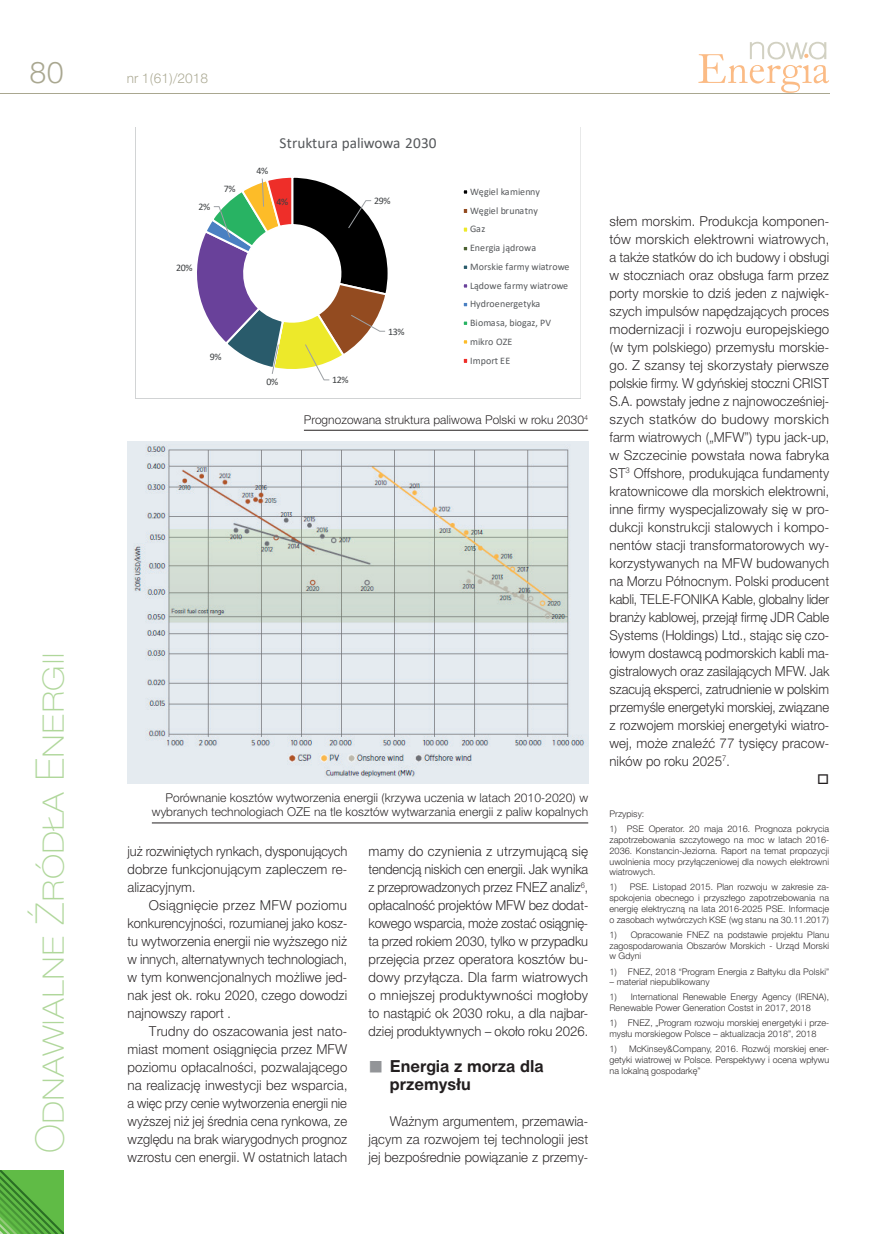
<style>
.page{position:relative;width:893px;height:1234px;background:#fff}
.page>*{position:absolute;margin:0;border:0;box-sizing:border-box;transform-origin:0 0}
.t1{font:39px "Switzer EFN Thin";color:#b0d79b}
.t2{font:30px "Switzer EFN Light";color:#a9a790}
.t3{font:700 16.5px/18px "Switzer EFN";color:#231f20}
.t4{font:15.3px "Calibri";color:#55585b}
.t5{font:13.5px/18px "Switzer EFN Light";color:#231f20;text-align:justify}
.t6{font:13.5px/18px "Switzer EFN Light";color:#231f20;text-align:justify;scale:.96 1}
.t7{font:13.5px "Switzer EFN Light";color:#a9a790}
.t8{font:12px/14.4px "Switzer EFN Light";color:#231f20;text-align:right}
.t9{font:10.05px/18.8px "Calibri";color:#55585b}
.t10{font:10.05px "Calibri";letter-spacing:-.04em;color:#3c3f41}
.t11{font:9px/10.8px "Switzer EFN Light";color:#231f20;text-align:justify}
.s1{color:#939598}
</style>
<div class="page">
<hr style="left:0;top:93px;width:829px;height:1px;background:#a9a790">
<svg style="left:698px;top:42px;width:131px;height:51px"></svg>
<svg style="left:0;top:1170px;width:64px;height:63px"></svg>
<svg style="left:135px;top:128px;width:446px;height:270px"></svg>
<img style="left:128px;top:441px;width:460px;height:342px">
<hr style="left:304px;top:430px;width:284px;height:1px;background:#231f20">
<hr style="left:152px;top:822px;width:436px;height:1px;background:#231f20">
<h2 class="t2" style="left:30px;top:55px;width:36px">80</h2>
<p class="t7" style="left:127px;top:70px;width:83px">nr 1(61)/2018</p>
<p class="t10" style="left:198px;top:199px;width:13px">2%</p>
<p class="t10" style="left:224px;top:182px;width:13px">7%</p>
<p class="t10" style="left:176px;top:261px;width:18px">20%</p>
<p class="t10" style="left:210px;top:350px;width:13px">9%</p>
<p class="t10" style="left:257px;top:164px;width:13px">4%</p>
<p class="t4" style="left:280px;top:133px;width:159px">Struktura paliwowa 2030</p>
<p class="t10" style="left:277px;top:194px;width:13px">4%</p>
<p class="t10" style="left:374px;top:193px;width:18px">29%</p>
<p class="t10" style="left:388px;top:324px;width:18px">13%</p>
<p class="t10" style="left:266px;top:374px;width:13px">0%</p>
<p class="t10" style="left:332px;top:372px;width:18px">12%</p>
<p class="t9" style="left:470px;top:182px;width:101px">Węgiel kamienny<br>Węgiel brunatny<br>Gaz<br>Energia jądrowa<br>Morskie farmy wiatrowe<br>Lądowe farmy wiatrowe<br>Hydroenergetyka<br>Biomasa, biogaz, PV mikro OZE<br>Import EE</p>
<p class="t8" style="left:304px;top:412px;width:286px">Prognozowana struktura paliwowa Polski w roku 2030<sup>4</sup></p>
<h1 class="t1" style="left:28px;top:1152px;width:503px;rotate:-90deg">ODNAWIALNE ŹRÓDŁA ENERGII</h1>
<p class="t8" style="left:152px;top:790px;width:438px">Porównanie kosztów wytworzenia energii (krzywa uczenia w latach 2010-2020) w wybranych technologiach OZE na tle kosztów wytwarzania energii z paliw kopalnych</p>
<p class="t6" style="left:128px;top:841px;width:230px">już rozwiniętych rynkach, dysponujących dobrze funkcjonującym zapleczem re&shy;alizacyjnym.</p>
<p class="t5" style="left:128px;top:895px;width:221px;text-indent:21px">Osiągnięcie przez MFW poziomu konkurencyjności, rozumianej jako kosz&shy;tu wytworzenia energii nie wyższego niż w innych, alternatywnych technologiach, w tym konwencjonalnych możliwe jed&shy;nak jest ok. roku 2020, czego dowodzi najnowszy raport .</p>
<p class="t5" style="left:128px;top:1021px;width:221px;text-indent:21px">Trudny do oszacowania jest nato&shy;miast moment osiągnięcia przez MFW poziomu opłacalności, pozwalającego na realizację inwestycji bez wsparcia, a więc przy cenie wytworzenia energii nie wyższej niż jej średnia cena rynkowa, ze względu na brak wiarygodnych prognoz wzrostu cen energii. W ostatnich latach</p>
<p class="t5" style="left:369px;top:841px;width:221px">mamy do czynienia z utrzymującą się tendencją niskich cen energii. Jak wynika z przeprowadzonych przez FNEZ analiz<sup>6</sup>, opłacalność projektów MFW bez dodat&shy;kowego wsparcia, może zostać osiągnię&shy;ta przed rokiem 2030, tylko w przypadku przejęcia przez operatora kosztów bu&shy;dowy przyłącza. Dla farm wiatrowych o mniejszej produktywności mogłoby to nastąpić ok 2030 roku, a dla najbar&shy;dziej produktywnych – około roku 2026.</p>
<p class="t3" style="left:390px;top:1056px;width:155px;text-indent:-21px"><span class="s1">■</span> Energia z morza dla przemysłu</p>
<p class="t5" style="left:369px;top:1111px;width:221px;text-indent:21px">Ważnym argumentem, przemawia&shy;jącym za rozwojem tej technologii jest jej bezpośrednie powiązanie z przemy-</p>
<p class="t5" style="left:609px;top:211px;width:221px">słem morskim. Produkcja komponen&shy;tów morskich elektrowni wiatrowych, a także statków do ich budowy i obsługi w stoczniach oraz obsługa farm przez porty morskie to dziś jeden z najwięk&shy;szych impulsów napędzających proces modernizacji i rozwoju europejskiego (w tym polskiego) przemysłu morskie&shy;go. Z szansy tej skorzystały pierwsze polskie firmy. W gdyńskiej stoczni CRIST S.A. powstały jedne z najnowocześniej&shy;szych statków do budowy morskich farm wiatrowych („MFW”) typu jack-up, w Szczecinie powstała nowa fabryka ST<sup>3</sup> Offshore, produkująca fundamenty kratownicowe dla morskich elektrowni, inne firmy wyspecjalizowały się w pro&shy;dukcji konstrukcji stalowych i kompo&shy;nentów stacji transformatorowych wy&shy;korzystywanych na MFW budowanych na Morzu Północnym. Polski producent kabli, TELE-FONIKA Kable, globalny lider branży kablowej, przejął firmę JDR Cable Systems (Holdings) Ltd., stając się czo&shy;łowym dostawcą podmorskich kabli ma&shy;gistralowych oraz zasilających MFW. Jak szacują eksperci, zatrudnienie w polskim przemyśle energetyki morskiej, związane z rozwojem morskiej energetyki wiatro&shy;wej, może znaleźć 77 tysięcy pracow&shy;ników po roku 2025<sup>7</sup>.</p>
<p class="t11" style="left:609px;top:808px;width:36px">Przypisy:</p>
<p class="t11" style="left:609px;top:823px;width:221px">1) PSE Operator. 20 maja 2016. Prognoza pokrycia zapotrzebowania szczytowego na moc w latach 2016- 2036. Konstancin-Jeziorna. Raport na temat propozycji uwolnienia mocy przyłączeniowej dla nowych elektrowni wiatrowych.</p>
<p class="t11" style="left:609px;top:881px;width:221px">1) PSE. Listopad 2015. Plan rozwoju w zakresie za&shy;spokojenia obecnego i przyszłego zapotrzebowania na energię elektryczną na lata 2016-2025 PSE. Informacje o zasobach wytwórczych KSE (wg stanu na 30.11.2017)</p>
<p class="t11" style="left:609px;top:928px;width:221px">1) Opracowanie FNEZ na podstawie projektu Planu zagospodarowania Obszarów Morskich - Urząd Morski w Gdyni</p>
<p class="t11" style="left:609px;top:965px;width:221px">1) FNEZ, 2018 “Program Energia z Bałtyku dla Polski”</p>
<p class="t11" style="left:609px;top:976px;width:102px">– materiał niepublikowany</p>
<p class="t11" style="left:609px;top:991px;width:221px">1) International Renewable Energy Agency (IRENA),<br>Renewable Power Generation Costst in 2017, 2018</p>
<p class="t11" style="left:609px;top:1017px;width:221px">1) FNEZ, „Program rozwoju morskiej energetyki i prze&shy;mysłu morskiegow Polsce – aktualizacja 2018”, 2018</p>
<p class="t11" style="left:609px;top:1043px;width:221px">1) McKinsey&amp;Company, 2016. Rozwój morskiej ener&shy;getyki wiatrowej w Polsce. Perspektywy i ocena wpływu na lokalną gospodarkę”</p>
</div>
